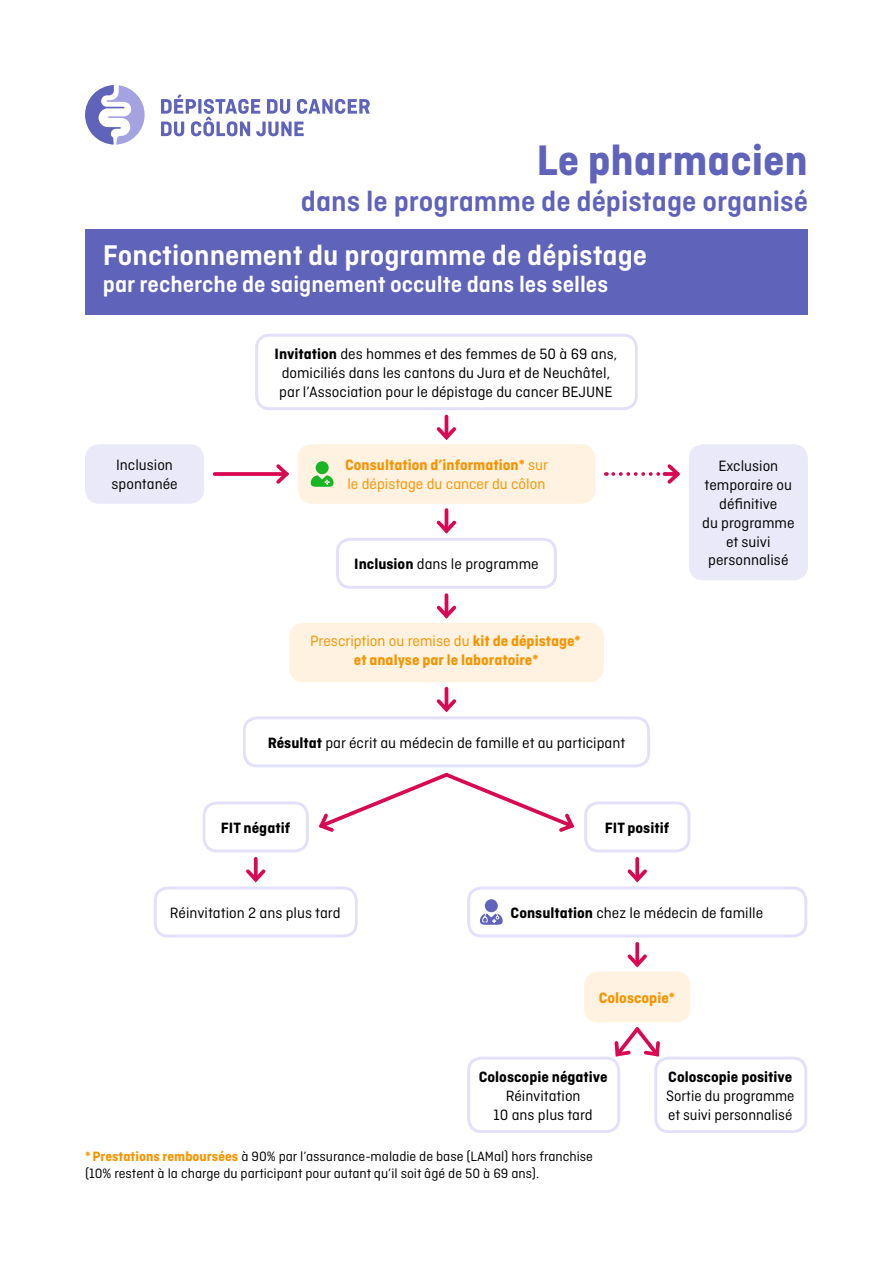
<style>
.page{position:relative;width:893px;height:1263px;background:#fff}
.page>*{position:absolute;margin:0;border:0;box-sizing:border-box;transform-origin:0 0}
.t1{font:700 45px "Ciutadella";color:#5f63b9}
.t2{font:600 30px "Ciutadella";color:#fff}
.t3{font:600 30px "Ciutadella";color:#5f63b9}
.t4{font:600 24px "Ciutadella";color:#fff}
.t5{font:15.75px/18.9px "Ciutadella";color:#000;text-align:center}
.t6{font:700 15.75px/18.9px "Ciutadella";color:#f59401;text-align:center}
.t7{font:700 15.75px "Ciutadella";color:#000}
.t8{font:15.75px/18.9px "Ciutadella";color:#f59401}
.t9{font:14.25px/17.1px "Ciutadella";color:#000}
.s1{font-weight:700}
.s2{font-weight:400}
.s3{font-weight:700;color:#f59401}
</style>
<div class="page">
<div style="left:85px;top:229px;width:723px;height:85px;background:#5f63b9"></div>
<svg style="left:161px;top:94px;width:209px;height:42px"></svg>
<svg style="left:85px;top:85px;width:60px;height:60px"></svg>
<div style="left:584px;top:801px;width:106px;height:51px;border:3px solid #e3e1f9;border-radius:13px"></div>
<div style="left:203px;top:801px;width:106px;height:51px;border:3px solid #e3e1f9;border-radius:13px"></div>
<div style="left:467px;top:1056px;width:153px;height:77px;border:3px solid #e3e1f9;border-radius:13px"></div>
<div style="left:654px;top:1056px;width:153px;height:77px;border:3px solid #e3e1f9;border-radius:13px"></div>
<div style="left:586px;top:973px;width:103px;height:48px;background:#fff2e0;border-radius:13px"></div>
<div style="left:584px;top:971px;width:106px;height:51px;border:3px solid #fff2e0;border-radius:13px"></div>
<div style="left:154px;top:886px;width:204px;height:51px;border:3px solid #e3e1f9;border-radius:13px"></div>
<div style="left:243px;top:716px;width:407px;height:51px;border:3px solid #e3e1f9;border-radius:13px"></div>
<div style="left:690px;top:446px;width:116px;height:133px;background:#eae9fa;border-radius:13px"></div>
<div style="left:689px;top:444px;width:119px;height:136px;border:3px solid #eae9fa;border-radius:13px"></div>
<div style="left:255px;top:334px;width:383px;height:76px;border:3px solid #e3e1f9;border-radius:13px"></div>
<div style="left:299px;top:446px;width:295px;height:56px;background:#fff2e0;border-radius:13px"></div>
<div style="left:298px;top:444px;width:297px;height:60px;border:3px solid #fff2e0;border-radius:13px"></div>
<div style="left:336px;top:538px;width:221px;height:51px;border:3px solid #e3e1f9;border-radius:13px"></div>
<div style="left:291px;top:624px;width:311px;height:57px;background:#fff2e0;border-radius:13px"></div>
<div style="left:289px;top:623px;width:315px;height:59px;border:3px solid #fff2e0;border-radius:13px"></div>
<div style="left:467px;top:886px;width:340px;height:51px;border:3px solid #e3e1f9;border-radius:13px"></div>
<svg style="left:613px;top:464px;width:67px;height:20px"></svg>
<svg style="left:635px;top:859px;width:4px;height:7px"></svg>
<svg style="left:627px;top:866px;width:20px;height:17px"></svg>
<svg style="left:254px;top:859px;width:4px;height:7px"></svg>
<svg style="left:246px;top:866px;width:20px;height:17px"></svg>
<hr style="left:445px;top:416px;width:3px;height:21px;background:#d90852">
<svg style="left:436px;top:424px;width:21px;height:16px"></svg>
<hr style="left:445px;top:510px;width:3px;height:21px;background:#d90852">
<svg style="left:436px;top:517px;width:21px;height:17px"></svg>
<hr style="left:445px;top:595px;width:3px;height:21px;background:#d90852">
<svg style="left:436px;top:602px;width:21px;height:17px"></svg>
<hr style="left:445px;top:689px;width:3px;height:20px;background:#d90852">
<svg style="left:436px;top:696px;width:21px;height:17px"></svg>
<svg style="left:318px;top:773px;width:257px;height:59px"></svg>
<svg style="left:635px;top:944px;width:4px;height:7px"></svg>
<svg style="left:627px;top:951px;width:20px;height:17px"></svg>
<svg style="left:612px;top:1027px;width:50px;height:33px"></svg>
<svg style="left:311px;top:461px;width:23px;height:26px"></svg>
<div style="left:485px;top:899px;width:13px;height:13px;background:#5f63b9;border-radius:50%"></div>
<svg style="left:480px;top:913px;width:23px;height:12px"></svg>
<div style="left:87px;top:446px;width:116px;height:56px;background:#eae9fa;border-radius:13px"></div>
<div style="left:85px;top:444px;width:119px;height:60px;border:3px solid #eae9fa;border-radius:13px"></div>
<svg style="left:215px;top:472px;width:58px;height:4px"></svg>
<svg style="left:273px;top:464px;width:17px;height:20px"></svg>
<h1 class="t1" style="left:536px;top:134px;width:273px">Le pharmacien</h1>
<h2 class="t3" style="left:301px;top:184px;width:509px">dans le programme de dépistage organisé</h2>
<h2 class="t2" style="left:103px;top:238px;width:546px">Fonctionnement du programme de dépistage</h2>
<h3 class="t4" style="left:103px;top:271px;width:507px">par recherche de saignement occulte dans les selles</h3>
<p class="t5" style="left:111px;top:456px;width:68px;text-align:left">Inclusion spontanée</p>
<p class="t5" style="left:275px;top:344px;width:344px"><span class="s1">Invitation</span> des hommes et des femmes de 50 à 69 ans, domiciliés dans les cantons du Jura et de Neuchâtel, par l’Association pour le dépistage du cancer BEJUNE</p>
<p class="t8" style="left:345px;top:456px;width:204px"><span class="s1">Consultation d’information*</span> sur le dépistage du cancer du côlon</p>
<p class="t5" style="left:354px;top:554px;width:186px"><span class="s1">Inclusion</span> dans le programme</p>
<p class="t6" style="left:310px;top:631px;width:272px"><span class="s2">Prescription ou remise du</span> kit de dépistage* et analyse par le laboratoire*</p>
<p class="t5" style="left:268px;top:733px;width:359px"><span class="s1">Résultat</span> par écrit au médecin de famille et au participant</p>
<p class="t7" style="left:221px;top:818px;width:71px">FIT négatif</p>
<p class="t7" style="left:605px;top:818px;width:66px">FIT positif</p>
<p class="t5" style="left:702px;top:456px;width:94px">Exclusion temporaire ou définitive<br>du programme et suivi personnalisé</p>
<p class="t5" style="left:170px;top:903px;width:172px">Réinvitation 2 ans plus tard</p>
<p class="t5" style="left:511px;top:903px;width:254px"><span class="s1">Consultation</span> chez le médecin de famille</p>
<p class="t6" style="left:599px;top:988px;width:78px">Coloscopie*</p>
<p class="t7" style="left:479px;top:1067px;width:130px">Coloscopie négative</p>
<p class="t5" style="left:493px;top:1086px;width:101px">Réinvitation<br>10 ans plus tard</p>
<p class="t7" style="left:668px;top:1067px;width:125px">Coloscopie positive</p>
<p class="t5" style="left:666px;top:1086px;width:130px;text-align:left">Sortie du programme et suivi personnalisé</p>
<p class="t9" style="left:85px;top:1147px;width:509px"><span class="s3">*Prestations remboursées</span> à 90% par l’assurance-maladie de base (LAMal) hors franchise (10% restent à la charge du participant pour autant qu’il soit âgé de 50 à 69 ans).</p>
</div>
